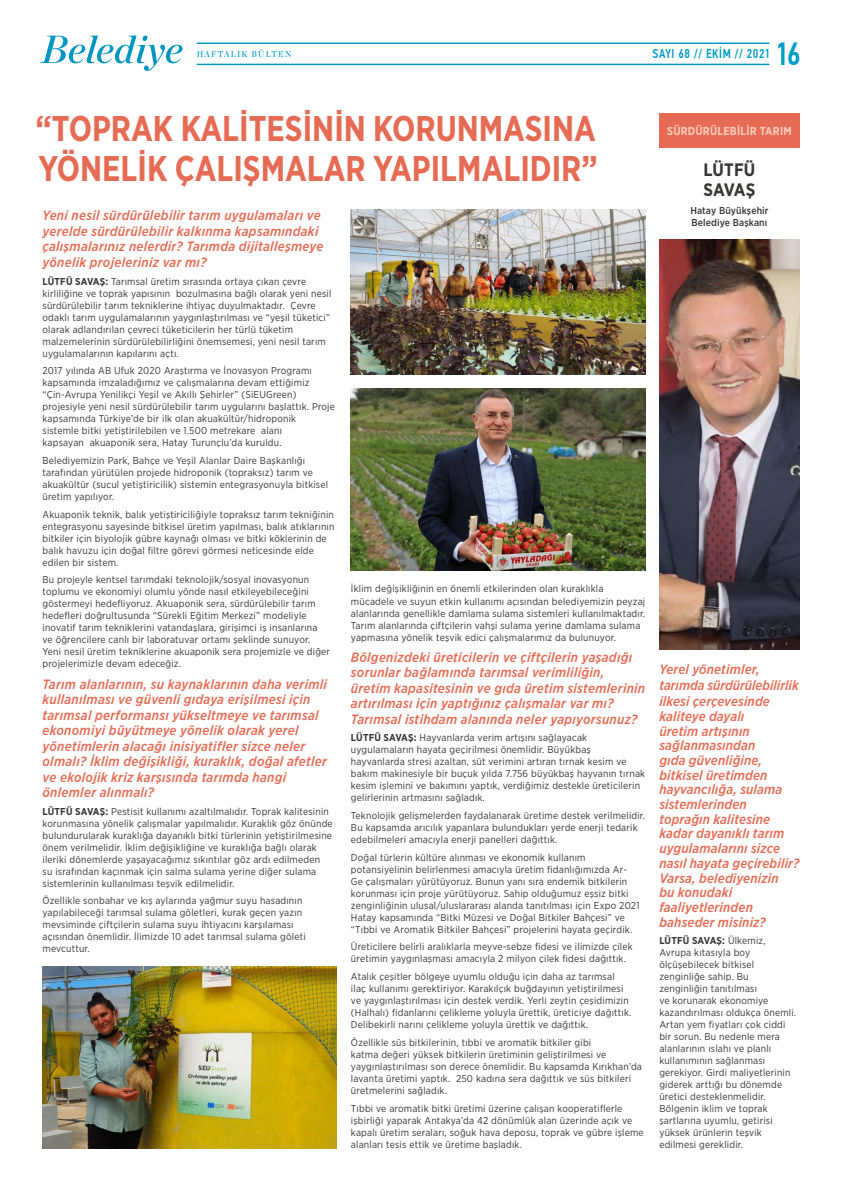
<style>
.page{position:relative;width:842px;height:1191px;background:#fff}
.page>*{position:absolute;margin:0;border:0;box-sizing:border-box;transform-origin:0 0}
.t1{font:700 35.7px/40px "Gotham Narrow";color:#e66b54;scale:.9 1}
.t2{font:500 32.1px "PF Din Text Cond Pro";color:#009ec7;scale:.93 1}
.t3{font:700 18px/20px "Gotham Narrow";color:#393535}
.t4{font:italic 500 13.5px/15.5px "Gotham Narrow";letter-spacing:.02em;color:#e66b54}
.t5{font:italic 500 13.5px/16px "Gotham Narrow";color:#e66b54}
.t6{font:500 12.8px "PF Din Text Cond Pro";letter-spacing:.05em;color:#009ec7;scale:.93 1}
.t7{font:700 11.6px "Gotham Narrow";letter-spacing:.02em;color:#faccbd;scale:.95 1}
.t8{font:10px/12px "Gotham Narrow";letter-spacing:.02em;color:#393535}
.t9{font:500 10px/12px "Gotham Narrow";letter-spacing:.01em;color:#393535}
.t10{font:8.6px "Chronicle Display Semi";letter-spacing:.15em;color:#009ec7;scale:.93 1}
.s1{font-weight:700}
</style>
<div class="page">
<hr style="left:197px;top:64px;width:572px;height:1px;background:#0095c1">
<hr style="left:197px;top:43px;width:572px;height:1px;background:#0095c1">
<svg style="left:40px;top:35px;width:143px;height:36px"></svg>
<div style="left:659px;top:114px;width:140px;height:34px;background:#e66b54"></div>
<img style="left:659px;top:240px;width:140px;height:409px">
<img style="left:43px;top:966px;width:294px;height:182px">
<img style="left:351px;top:388px;width:294px;height:182px">
<img style="left:351px;top:209px;width:294px;height:165px">
<p class="t10" style="left:197px;top:47px;width:103px">HAFTALIK BÜLTEN</p>
<p class="t6" style="left:652px;top:46px;width:128px">SAYI 68 // EKİM // 2021</p>
<h2 class="t2" style="left:775px;top:35px;width:30px">16</h2>
<h1 class="t1" style="left:36px;top:108px;width:626px">“TOPRAK KALİTESİNİN KORUNMASINA<br>YÖNELİK ÇALIŞMALAR YAPILMALIDIR”</h1>
<h3 class="t4" style="left:43px;top:208px;width:282px">Yeni nesil sürdürülebilir tarım uygulamaları ve yerelde sürdürülebilir kalkınma kapsamındaki çalışmalarınız nelerdir? Tarımda dijitalleşmeye yönelik projeleriniz var mı?</h3>
<p class="t8" style="left:43px;top:275px;width:290px"><span class="s1">LÜTFÜ SAVAŞ:</span> Tarımsal üretim sırasında ortaya çıkan çevre kirliliğine ve toprak yapısının bozulmasına bağlı olarak yeni nesil sürdürülebilir tarım tekniklerine ihtiyaç duyulmaktadır. Çevre odaklı tarım uygulamalarının yaygınlaştırılması ve “yeşil tüketici” olarak adlandırılan çevreci tüketicilerin her türlü tüketim malzemelerinin sürdürülebilirliğini önemsemesi, yeni nesil tarım uygulamalarının kapılarını açtı.</p>
<p class="t8" style="left:43px;top:364px;width:294px">2017 yılında AB Ufuk 2020 Araştırma ve İnovasyon Programı kapsamında imzaladığımız ve çalışmalarına devam ettiğimiz “Çin-Avrupa Yenilikçi Yeşil ve Akıllı Şehirler” (SiEUGreen) projesiyle yeni nesil sürdürülebilir tarım uygularını başlattık. Proje kapsamında Türkiye’de bir ilk olan akuakültür/hidroponik sistemle bitki yetiştirilebilen ve 1.500 metrekare alanı<br>kapsayan akuaponik sera, Hatay Turunçlu’da kuruldu.</p>
<p class="t8" style="left:43px;top:454px;width:287px">Belediyemizin Park, Bahçe ve Yeşil Alanlar Daire Başkanlığı tarafından yürütülen projede hidroponik (topraksız) tarım ve akuakültür (sucul yetiştiricilik) sistemin entegrasyonuyla bitkisel üretim yapılıyor.</p>
<p class="t8" style="left:43px;top:508px;width:293px">Akuaponik teknik, balık yetiştiriciliğiyle topraksız tarım tekniğinin entegrasyonu sayesinde bitkisel üretim yapılması, balık atıklarının bitkiler için biyolojik gübre kaynağı olması ve bitki köklerinin de balık havuzu için doğal filtre görevi görmesi neticesinde elde edilen bir sistem.</p>
<p class="t8" style="left:43px;top:573px;width:289px">Bu projeyle kentsel tarımdaki teknolojik/sosyal inovasyonun toplumu ve ekonomiyi olumlu yönde nasıl etkileyebileceğini göstermeyi hedefliyoruz. Akuaponik sera, sürdürülebilir tarım hedefleri doğrultusunda “Sürekli Eğitim Merkezi” modeliyle inovatif tarım tekniklerini vatandaşlara, girişimci iş insanlarına ve öğrencilere canlı bir laboratuvar ortamı şeklinde sunuyor.<br>Yeni nesil üretim tekniklerine akuaponik sera projemizle ve diğer projelerimizle devam edeceğiz.</p>
<p class="t4" style="left:43px;top:676px;width:286px">Tarım alanlarının, su kaynaklarının daha verimli kullanılması ve güvenli gıdaya erişilmesi için tarımsal performansı yükseltmeye ve tarımsal ekonomiyi büyütmeye yönelik olarak yerel yönetimlerin alacağı inisiyatifler sizce neler olmalı? İklim değişikliği, kuraklık, doğal afetler ve ekolojik kriz karşısında tarımda hangi önlemler alınmalı?</p>
<p class="t8" style="left:43px;top:805px;width:292px"><span class="s1">LÜTFÜ SAVAŞ:</span> Pestisit kullanımı azaltılmalıdır. Toprak kalitesinin korunmasına yönelik çalışmalar yapılmalıdır. Kuraklık göz önünde bulundurularak kuraklığa dayanıklı bitki türlerinin yetiştirilmesine önem verilmelidir. İklim değişikliğine ve kuraklığa bağlı olarak ileriki dönemlerde yaşayacağımız sıkıntılar göz ardı edilmeden<br>su israfından kaçınmak için salma sulama yerine diğer sulama sistemlerinin kullanılması teşvik edilmelidir.</p>
<p class="t8" style="left:43px;top:894px;width:265px">Özellikle sonbahar ve kış aylarında yağmur suyu hasadının yapılabileceği tarımsal sulama göletleri, kurak geçen yazın mevsiminde çiftçilerin sulama suyu ihtiyacını karşılaması açısından önemlidir. İlimizde 10 adet tarımsal sulama göleti mevcuttur.</p>
<p class="t8" style="left:351px;top:583px;width:296px">İklim değişikliğinin en önemli etkilerinden olan kuraklıkla mücadele ve suyun etkin kullanımı açısından belediyemizin peyzaj alanlarında genellikle damlama sulama sistemleri kullanılmaktadır.<br>Tarım alanlarında çiftçilerin vahşi sulama yerine damlama sulama yapmasına yönelik teşvik edici çalışmalarımız da bulunuyor.</p>
<p class="t4" style="left:351px;top:649px;width:296px">Bölgenizdeki üreticilerin ve çiftçilerin yaşadığı sorunlar bağlamında tarımsal verimliliğin, üretim kapasitesinin ve gıda üretim sistemlerinin artırılması için yaptığınız çalışmalar var mı?<br>Tarımsal istihdam alanında neler yapıyorsunuz?</p>
<p class="t8" style="left:351px;top:731px;width:296px"><span class="s1">LÜTFÜ SAVAŞ:</span> Hayvanlarda verim artışını sağlayacak uygulamaların hayata geçirilmesi önemlidir. Büyükbaş hayvanlarda stresi azaltan, süt verimini artıran tırnak kesim ve bakım makinesiyle bir buçuk yılda 7.756 büyükbaş hayvanın tırnak kesim işlemini ve bakımını yaptık, verdiğimiz destekle üreticilerin gelirlerinin artmasını sağladık.</p>
<p class="t8" style="left:351px;top:809px;width:296px">Teknolojik gelişmelerden faydalanarak üretime destek verilmelidir.<br>Bu kapsamda arıcılık yapanlara bulundukları yerde enerji tedarik edebilmeleri amacıyla enerji panelleri dağıttık.</p>
<p class="t8" style="left:351px;top:851px;width:290px">Doğal türlerin kültüre alınması ve ekonomik kullanım potansiyelinin belirlenmesi amacıyla üretim fidanlığımızda Ar-Ge çalışmaları yürütüyoruz. Bunun yanı sıra endemik bitkilerin korunması için proje yürütüyoruz. Sahip olduğumuz eşsiz bitki zenginliğinin ulusal/uluslararası alanda tanıtılması için Expo 2021<br>Hatay kapsamında “Bitki Müzesi ve Doğal Bitkiler Bahçesi” ve “Tıbbi ve Aromatik Bitkiler Bahçesi” projelerini hayata geçirdik.</p>
<p class="t8" style="left:351px;top:940px;width:283px">Üreticilere belirli aralıklarla meyve-sebze fidesi ve ilimizde çilek üretimin yaygınlaşması amacıyla 2 milyon çilek fidesi dağıttık.</p>
<p class="t8" style="left:351px;top:970px;width:282px">Atalık çeşitler bölgeye uyumlu olduğu için daha az tarımsal ilaç kullanımı gerektiriyor. Karakılçık buğdayının yetiştirilmesi ve yaygınlaştırılması için destek verdik. Yerli zeytin çeşidimizin (Halhalı) fidanlarını çelikleme yoluyla ürettik, üreticiye dağıttık.<br>Delibekirli narını çelikleme yoluyla ürettik ve dağıttık.</p>
<p class="t8" style="left:351px;top:1036px;width:292px">Özellikle süs bitkilerinin, tıbbi ve aromatik bitkiler gibi<br>katma değeri yüksek bitkilerin üretiminin geliştirilmesi ve yaygınlaştırılması son derece önemlidir. Bu kapsamda Kırıkhan’da lavanta üretimi yaptık. 250 kadına sera dağıttık ve süs bitkileri üretmelerini sağladık.</p>
<p class="t8" style="left:351px;top:1101px;width:294px">Tıbbi ve aromatik bitki üretimi üzerine çalışan kooperatiflerle işbirliği yaparak Antakya’da 42 dönümlük alan üzerinde açık ve kapalı üretim seraları, soğuk hava deposu, toprak ve gübre işleme alanları tesis ettik ve üretime başladık.</p>
<p class="t7" style="left:667px;top:123px;width:133px">SÜRDÜRÜLEBİLİR TARIM</p>
<h3 class="t3" style="left:704px;top:159px;width:53px">LÜTFÜ<br>SAVAŞ</h3>
<p class="t9" style="left:690px;top:204px;width:79px">Hatay Büyükşehir<br>Belediye Başkanı</p>
<h3 class="t5" style="left:659px;top:661px;width:141px">Yerel yönetimler, tarımda sürdürülebilirlik ilkesi çerçevesinde</h3>
<p class="t4" style="left:659px;top:708px;width:142px;line-height:14.7px">kaliteye dayalı<br>üretim artışının sağlanmasından<br>gıda güvenliğine, bitkisel üretimden hayvancılığa, sulama sistemlerinden toprağın kalitesine kadar dayanıklı tarım uygulamalarını sizce nasıl hayata geçirebilir?<br>Varsa, belediyenizin<br>bu konudaki faaliyetlerinden bahseder misiniz?</p>
<p class="t8" style="left:659px;top:934px;width:138px"><span class="s1">LÜTFÜ SAVAŞ:</span> Ülkemiz,<br>Avrupa kıtasıyla boy ölçüşebilecek bitkisel zenginliğe sahip. Bu zenginliğin tanıtılması<br>ve korunarak ekonomiye kazandırılması oldukça önemli.<br>Artan yem fiyatları çok ciddi bir sorun. Bu nedenle mera alanlarının ıslahı ve planlı kullanımının sağlanması gerekiyor. Girdi maliyetlerinin giderek arttığı bu dönemde üretici desteklenmelidir.<br>Bölgenin iklim ve toprak şartlarına uyumlu, getirisi yüksek ürünlerin teşvik edilmesi gereklidir.</p>
</div>
